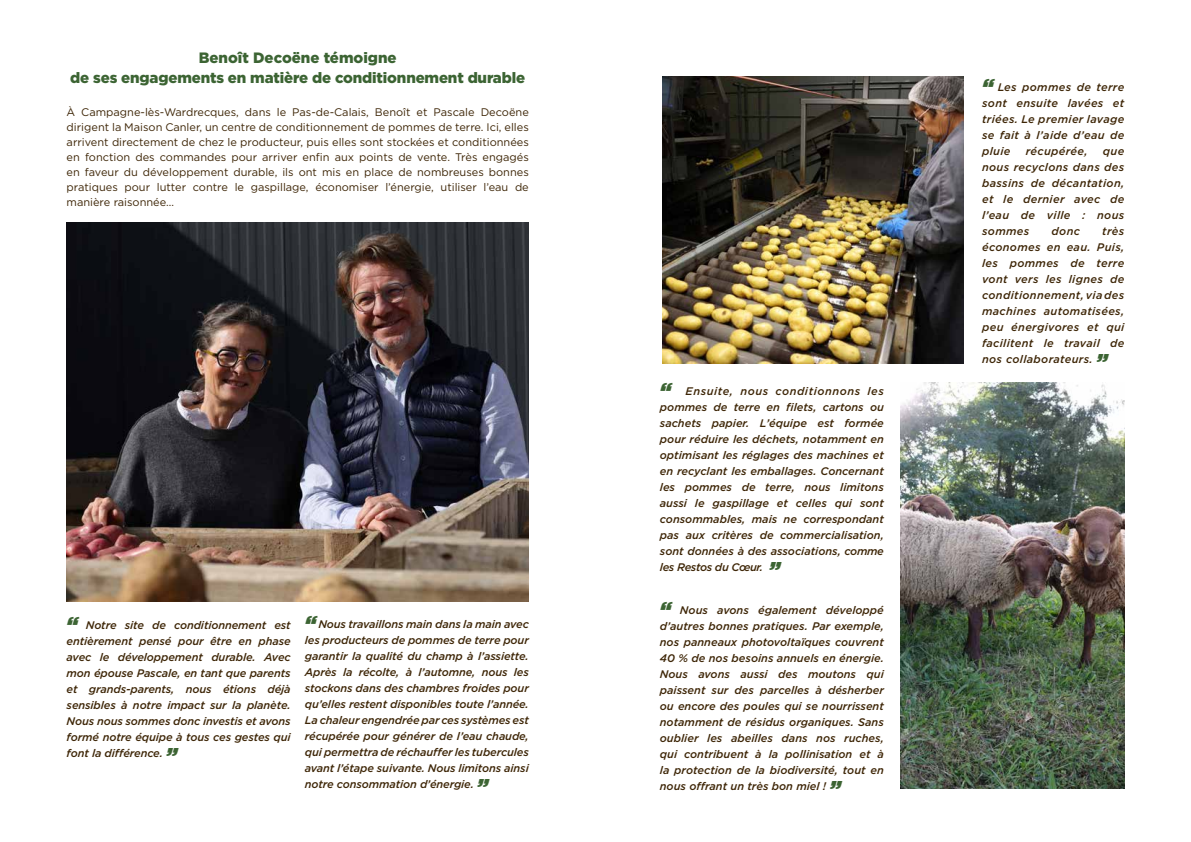
<style>
.page{position:relative;width:1191px;height:842px;background:#fff}
.page>*{position:absolute;margin:0;border:0;box-sizing:border-box;transform-origin:0 0}
.t1{font:italic 900 20px "Gotham";color:#3c6433}
.t2{font:900 15px/20px "Gotham";letter-spacing:-.01em;color:#3c6433;text-align:center}
.t3{font:italic 500 11px/16px "Gotham";color:#3e2607;text-align:justify}
.t4{font:11px/15px "Gotham";color:#3e2607;text-align:justify}
.t5{font:italic 500 11px "Gotham";letter-spacing:.03em;color:#3e2607}
.s1{font-weight:900;font-size:20px;color:#3c6433}
</style>
<div class="page">
<img style="left:663px;top:77px;width:301px;height:286px">
<img style="left:900px;top:382px;width:224px;height:407px">
<img style="left:67px;top:222px;width:462px;height:380px">
<h2 class="t2" style="left:70px;top:48px;width:456px">Benoît Decoëne témoigne<br>de ses engagements en matière de conditionnement durable</h2>
<p class="t4" style="left:67px;top:104px;width:464px">À Campagne-lès-Wardrecques, dans le Pas-de-Calais, Benoît et Pascale Decoëne dirigent la Maison Canler, un centre de conditionnement de pommes de terre. Ici, elles arrivent directement de chez le producteur, puis elles sont stockées et conditionnées en fonction des commandes pour arriver enfin aux points de vente. Très engagés en faveur du développement durable, ils ont mis en place de nombreuses bonnes pratiques pour lutter contre le gaspillage, économiser l’énergie, utiliser l’eau de manière raisonnée…</p>
<p class="t3" style="left:67px;top:617px;width:225px"><span class="s1">“</span> Notre site de conditionnement est entièrement pensé pour être en phase avec le développement durable. Avec mon épouse Pascale, en tant que parents et grands-parents, nous étions déjà sensibles à notre impact sur la planète.<br>Nous nous sommes donc investis et avons formé notre équipe à tous ces gestes qui font la différence. <span class="s1">”</span></p>
<p class="t3" style="left:305px;top:616px;width:225px"><span class="s1">“</span> Nous travaillons main dans la main avec les producteurs de pommes de terre pour garantir la qualité du champ à l’assiette.<br>Après la récolte, à l’automne, nous les stockons dans des chambres froides pour qu’elles restent disponibles toute l’année.<br>La chaleur engendrée par ces systèmes est récupérée pour générer de l’eau chaude, qui permettra de réchauffer les tubercules avant l’étape suivante. Nous limitons ainsi notre consommation d’énergie. <span class="s1">”</span></p>
<h1 class="t1" style="left:660px;top:376px;width:13px">“</h1>
<p class="t3" style="left:660px;top:383px;width:225px;text-indent:26px">Ensuite, nous conditionnons les pommes de terre en filets, cartons ou sachets papier. L’équipe est formée pour réduire les déchets, notamment en optimisant les réglages des machines et en recyclant les emballages. Concernant les pommes de terre, nous limitons aussi le gaspillage et celles qui sont consommables, mais ne correspondant pas aux critères de commercialisation, sont données à des associations, comme les Restos du Cœur. <span class="s1">”</span></p>
<p class="t3" style="left:660px;top:602px;width:225px"><span class="s1">“</span> Nous avons également développé d’autres bonnes pratiques. Par exemple, nos panneaux photovoltaïques couvrent 40 % de nos besoins annuels en énergie.<br>Nous avons aussi des moutons qui paissent sur des parcelles à désherber ou encore des poules qui se nourrissent notamment de résidus organiques. Sans oublier les abeilles dans nos ruches, qui contribuent à la pollinisation et à la protection de la biodiversité, tout en nous offrant un très bon miel ! <span class="s1">”</span></p>
<p class="t3" style="left:982px;top:79px;width:144px"><span class="s1">“</span> Les pommes de terre sont ensuite lavées et triées. Le premier lavage se fait à l’aide d’eau de pluie</p>
<p class="t5" style="left:1025px;top:144px;width:63px">récupérée,</p>
<p class="t3" style="left:982px;top:143px;width:144px;text-indent:121px">que nous recyclons dans des bassins de décantation, et le dernier avec de l’eau de ville : nous sommes</p>
<p class="t3" style="left:982px;top:223px;width:144px;text-indent:120px">très économes en eau. Puis, les pommes de terre vont vers les lignes de conditionnement, via des machines automatisées, peu énergivores et qui facilitent le travail de nos collaborateurs. <span class="s1">”</span></p>
<p class="t3" style="left:1051px;top:223px;width:30px">donc</p>
</div>
